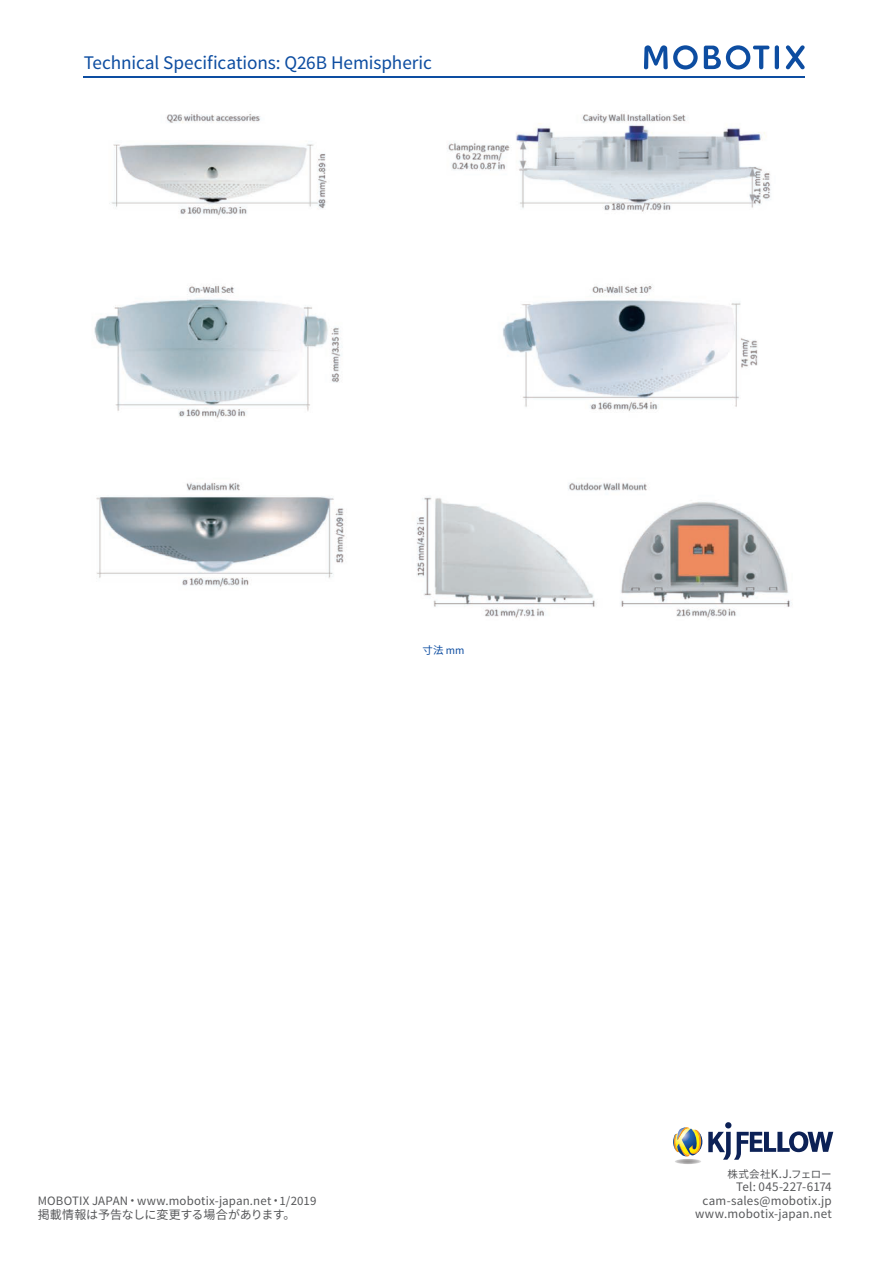
<style>
.page{position:relative;width:893px;height:1263px;background:#fff}
.page>*{position:absolute;margin:0;border:0;box-sizing:border-box;transform-origin:0 0}
.t1{font:19.2px "Source Sans Pro";letter-spacing:-.005em;color:#0d4da1}
.t2{font:12.9px "Source Sans Pro";letter-spacing:.01em;color:#57585a}
.t3{font:12px "Noto Sans CJ Kjp";letter-spacing:-.015em;color:#57585a}
.t4{font:11.7px/13.5px "Noto Sans CJ Kjp";letter-spacing:.015em;color:#57585a;text-align:right}
.t5{font:10.5px "Noto Sans CJ Kjp";letter-spacing:.005em;color:#57585a}
.t6{font:10.5px "Noto Sans CJ Kjp";color:#0d4da1}
.s1{font-family:"Source Sans Pro";font-size:11.25px}
.s2{font-family:"Noto Sans CJ Kjp";font-size:12px}
.s3{font-size:11.7px}
</style>
<div class="page">
<img style="left:94px;top:113px;width:698px;height:505px">
<hr style="left:83px;top:76px;width:721px;height:2px;background:#0d4da1">
<hr style="left:775px;top:45px;width:4px;height:24px;background:#0d4da1;border-radius:2px">
<svg style="left:786px;top:45px;width:19px;height:24px"></svg>
<svg style="left:644px;top:45px;width:54px;height:25px"></svg>
<svg style="left:704px;top:45px;width:65px;height:25px"></svg>
<svg style="left:708px;top:1131px;width:125px;height:29px"></svg>
<div style="left:725px;top:1122px;width:7px;height:7px;background:#0c2156;border-radius:3px"></div>
<svg style="left:673px;top:1127px;width:29px;height:30px"></svg>
<svg style="left:675px;top:1159px;width:26px;height:5px"></svg>
<h1 class="t1" style="left:84px;top:51px;width:350px">Technical Specifications: Q26B Hemispheric</h1>
<p class="t6" style="left:422px;top:644px;width:44px">寸法 <span class="s1">mm</span></p>
<p class="t2" style="left:38px;top:1192px;width:280px">MOBOTIX JAPAN<span class="s2">・</span>www.mobotix-japan.net<span class="s2">・</span>1/2019</p>
<p class="t3" style="left:38px;top:1208px;width:259px">掲載情報は予告なしに変更する場合があります。</p>
<p class="t5" style="left:728px;top:1168px;width:106px">株式会社<span class="s3">K.J.</span>フェロー</p>
<p class="t4" style="left:695px;top:1181px;width:138px">Tel: 045-227-6174 cam-sales@mobotix.jp www.mobotix-japan.net</p>
</div>
